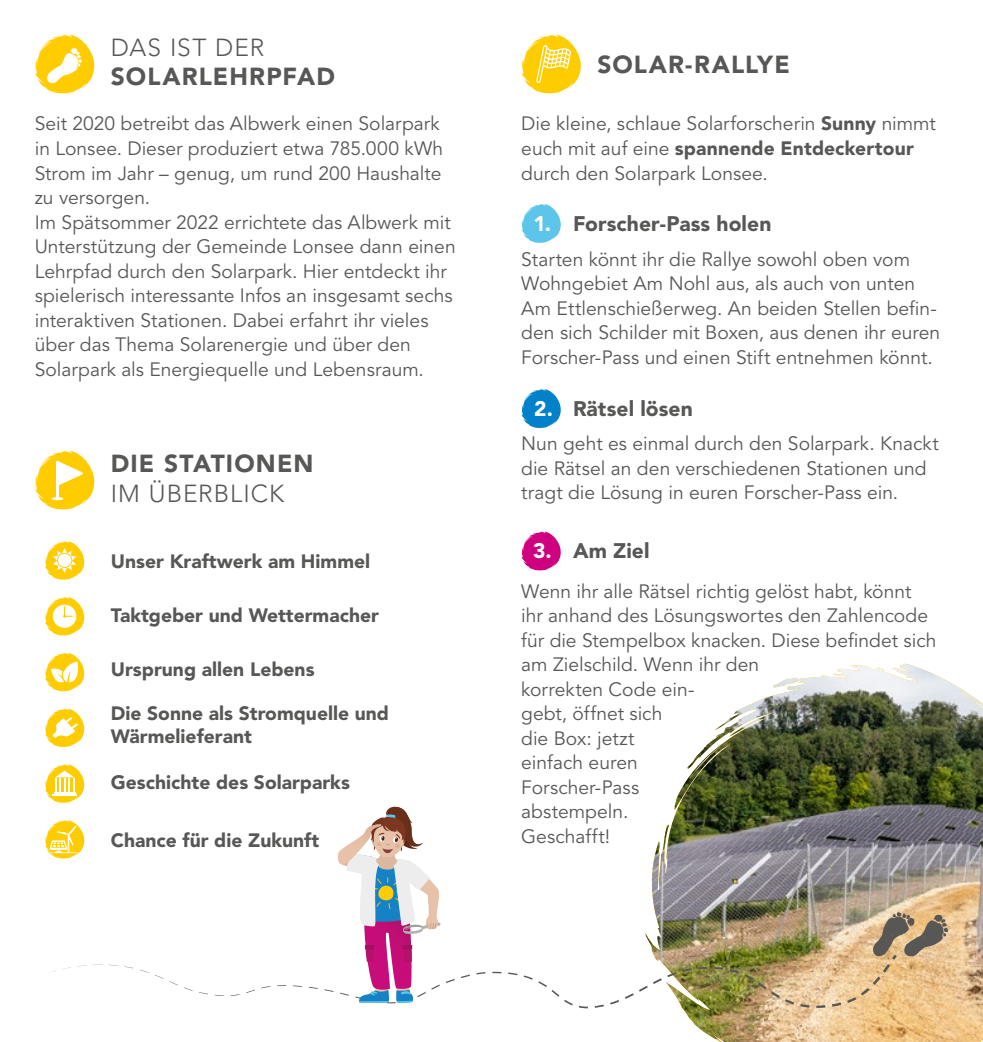
<style>
.page{position:relative;width:983px;height:1042px;background:#fff}
.page>*{position:absolute;margin:0;border:0;box-sizing:border-box;transform-origin:0 0}
.t1{font:900 24.5px "Avenir LT Std";letter-spacing:.045em;color:#575756}
.t2{font:300 24.5px "Avenir LT Std";letter-spacing:.04em;color:#575756}
.t3{font:900 21px "Avenir LT Std";letter-spacing:.005em;color:#575756}
.t4{font:19.25px/24.5px "Avenir LT Std";color:#575756}
.t5{font:900 19.25px/23.1px "Avenir LT Std";color:#575756}
.s1{font-weight:900}
.s2{color:#fff}
</style>
<div class="page">
<svg style="left:521px;top:531px;width:40px;height:39px"></svg>
<svg style="left:521px;top:389px;width:40px;height:39px"></svg>
<svg style="left:521px;top:34px;width:60px;height:59px"></svg>
<svg style="left:521px;top:204px;width:40px;height:39px"></svg>
<svg style="left:35px;top:451px;width:60px;height:58px"></svg>
<hr style="left:56px;top:461px;width:3px;height:38px;background:#fff">
<svg style="left:45px;top:541px;width:40px;height:39px"></svg>
<div style="left:58px;top:554px;width:13px;height:13px;background:#fff;border-radius:50%"></div>
<svg style="left:45px;top:597px;width:40px;height:38px"></svg>
<img style="left:645px;top:668px;width:337px;height:374px">
<img style="left:658px;top:663px;width:262px;height:229px">
<svg style="left:831px;top:1002px;width:10px;height:4px"></svg>
<svg style="left:816px;top:1005px;width:9px;height:3px"></svg>
<svg style="left:800px;top:1004px;width:10px;height:3px"></svg>
<svg style="left:729px;top:969px;width:65px;height:35px;background:#ac9964"></svg>
<svg style="left:714px;top:967px;width:9px;height:3px"></svg>
<svg style="left:698px;top:967px;width:9px;height:2px"></svg>
<svg style="left:682px;top:968px;width:10px;height:4px"></svg>
<svg style="left:667px;top:972px;width:9px;height:5px"></svg>
<svg style="left:610px;top:978px;width:51px;height:26px"></svg>
<svg style="left:594px;top:1004px;width:10px;height:4px"></svg>
<svg style="left:523px;top:975px;width:64px;height:33px"></svg>
<svg style="left:508px;top:972px;width:9px;height:3px"></svg>
<svg style="left:476px;top:972px;width:10px;height:2px"></svg>
<svg style="left:461px;top:974px;width:9px;height:4px"></svg>
<svg style="left:309px;top:987px;width:9px;height:2px"></svg>
<svg style="left:293px;top:985px;width:9px;height:2px"></svg>
<svg style="left:261px;top:986px;width:10px;height:2px"></svg>
<svg style="left:246px;top:989px;width:9px;height:4px"></svg>
<svg style="left:230px;top:994px;width:10px;height:2px"></svg>
<svg style="left:199px;top:992px;width:9px;height:3px"></svg>
<svg style="left:184px;top:987px;width:9px;height:4px"></svg>
<svg style="left:155px;top:975px;width:23px;height:11px"></svg>
<svg style="left:140px;top:969px;width:9px;height:4px"></svg>
<svg style="left:847px;top:912px;width:100px;height:91px;background:#cdaf85"></svg>
<svg style="left:45px;top:653px;width:40px;height:38px"></svg>
<svg style="left:45px;top:708px;width:40px;height:39px"></svg>
<svg style="left:35px;top:34px;width:60px;height:59px"></svg>
<svg style="left:45px;top:764px;width:40px;height:39px"></svg>
<svg style="left:45px;top:820px;width:40px;height:38px"></svg>
<svg style="left:324px;top:806px;width:131px;height:197px"></svg>
<p class="t2" style="left:111px;top:33px;width:155px">DAS IST DER</p>
<p class="t1" style="left:111px;top:62px;width:225px">SOLARLEHRPFAD</p>
<p class="t4" style="left:35px;top:112px;width:422px">Seit 2020 betreibt das Albwerk einen Solarpark in Lonsee. Dieser produziert etwa 785.000 kWh Strom im Jahr – genug, um rund 200 Haushalte zu versorgen.<br>Im Spätsommer 2022 errichtete das Albwerk mit Unterstützung der Gemeinde Lonsee dann einen Lehrpfad durch den Solarpark. Hier entdeckt ihr spielerisch interessante Infos an insgesamt sechs interaktiven Stationen. Dabei erfahrt ihr vieles über das Thema Solarenergie und über den Solarpark als Energiequelle und Lebensraum.</p>
<p class="t1" style="left:111px;top:449px;width:204px">DIE STATIONEN</p>
<p class="t2" style="left:111px;top:479px;width:175px">IM ÜBERBLICK</p>
<p class="t5" style="left:111px;top:549px;width:261px">Unser Kraftwerk am Himmel</p>
<p class="t5" style="left:111px;top:603px;width:269px">Taktgeber und Wettermacher</p>
<p class="t5" style="left:111px;top:657px;width:205px">Ursprung allen Lebens</p>
<p class="t5" style="left:111px;top:701px;width:280px">Die Sonne als Stromquelle und<br>Wärmelieferant</p>
<p class="t5" style="left:111px;top:771px;width:240px">Geschichte des Solarparks</p>
<p class="t5" style="left:111px;top:828px;width:210px">Chance für die Zukunft</p>
<p class="t1" style="left:597px;top:50px;width:194px">SOLAR-RALLYE</p>
<p class="t4" style="left:521px;top:112px;width:416px">Die kleine, schlaue Solarforscherin <span class="s1">Sunny</span> nimmt euch mit auf eine <span class="s1">spannende Entdeckertour </span>durch den Solarpark Lonsee.</p>
<p class="t3" style="left:533px;top:211px;width:239px"><span class="s2">1.</span> Forscher-Pass holen</p>
<p class="t4" style="left:521px;top:247px;width:420px">Starten könnt ihr die Rallye sowohl oben vom Wohngebiet Am Nohl aus, als auch von unten Am Ettlenschießerweg. An beiden Stellen befin&shy;den sich Schilder mit Boxen, aus denen ihr euren Forscher-Pass und einen Stift entnehmen könnt.</p>
<p class="t3" style="left:534px;top:396px;width:160px"><span class="s2">2.</span> Rätsel lösen</p>
<p class="t4" style="left:521px;top:432px;width:419px">Nun geht es einmal durch den Solarpark. Knackt die Rätsel an den verschiedenen Stationen und tragt die Lösung in euren Forscher-Pass ein.</p>
<p class="t3" style="left:533px;top:538px;width:118px"><span class="s2">3.</span> Am Ziel</p>
<p class="t4" style="left:521px;top:579px;width:416px">Wenn ihr alle Rätsel richtig gelöst habt, könnt ihr anhand des Lösungswortes den Zahlencode für die Stempelbox knacken. Diese befindet sich am Zielschild. Wenn ihr den<br>korrekten Code ein-<br>gebt, öffnet sich<br>die Box: jetzt<br>einfach euren<br>Forscher-Pass<br>abstempeln.<br>Geschafft!</p>
</div>
